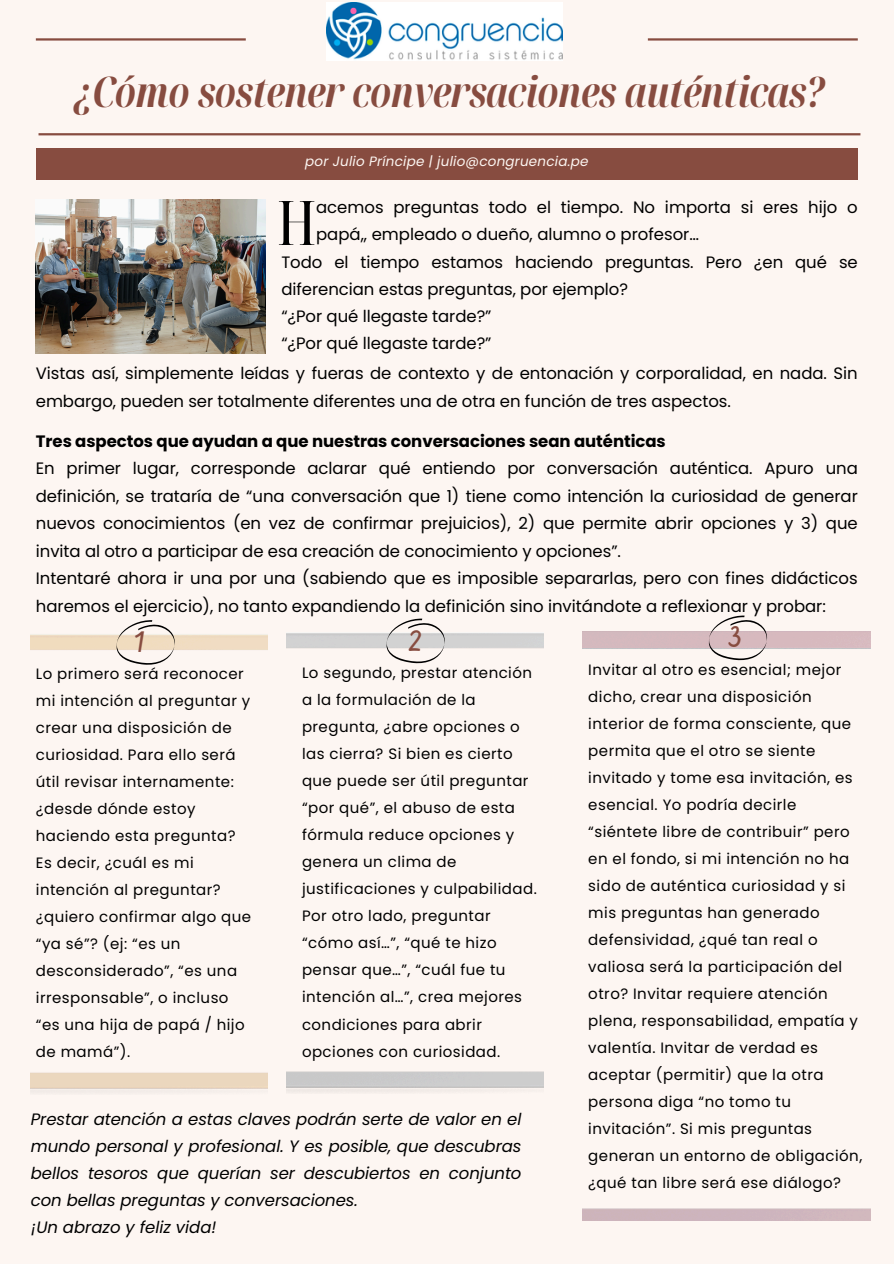
<style>
.page{position:relative;width:894px;height:1264px;background:#fff}
.page>*{position:absolute;margin:0;border:0;box-sizing:border-box;transform-origin:0 0}
.t1{font:extra-condensed 61.5px "Noto Serif Display";color:#000}
.t2{font:italic 700 extra-condensed 42px "Noto Serif Display";letter-spacing:-.015em;color:#874c40}
.t3{font:33px "Sweet Apricot";color:#874c40}
.t4{font:16.5px/27.5px "Poppins";letter-spacing:-.005em;color:#000}
.t5{font:italic 16.5px/27px "Poppins";letter-spacing:-.005em;color:#000}
.t6{font:15px/27px "Poppins";letter-spacing:.03em;color:#000}
.t7{font:italic 13.5px "Poppins";letter-spacing:.015em;color:#fdf6f2}
.s1{font-weight:700}
</style>
<div class="page">
<div style="left:0;top:0;width:893px;height:1263px;background:#fdf6f2"></div>
<hr style="left:38px;top:133px;width:822px;height:2px;background:#874c40">
<hr style="left:36px;top:38px;width:210px;height:3px;background:#874c40">
<hr style="left:647px;top:38px;width:210px;height:3px;background:#874c40">
<img style="left:36px;top:199px;width:229px;height:154px">
<div style="left:36px;top:148px;width:821px;height:32px;background:#874c40"></div>
<img style="left:326px;top:3px;width:236px;height:57px">
<img style="left:287px;top:633px;width:256px;height:460px">
<img style="left:582px;top:631px;width:288px;height:589px">
<svg style="left:116px;top:620px;width:59px;height:45px"></svg>
<svg style="left:386px;top:618px;width:58px;height:45px"></svg>
<svg style="left:708px;top:615px;width:58px;height:45px"></svg>
<h2 class="t2" style="left:74px;top:62px;width:751px">¿Cómo sostener conversaciones auténticas?</h2>
<h2 class="t7" style="left:305px;top:151px;width:285px">por Julio Príncipe | julio@congruencia.pe</h2>
<p class="t1" style="left:277px;top:179px;width:40px">H</p>
<p class="t4" style="left:316px;top:194px;width:543px;line-height:27px">acemos preguntas todo el tiempo. No importa si eres hijo o papá,, empleado o dueño, alumno o profesor…</p>
<p class="t4" style="left:281px;top:249px;width:577px;line-height:27px">Todo el tiempo estamos haciendo preguntas. Pero ¿en qué se diferencian estas preguntas, por ejemplo?<br>“¿Por qué llegaste tarde?”<br>“¿Por qué llegaste tarde?”</p>
<h2 class="t4" style="left:36px;top:359px;width:823px">Vistas así, simplemente leídas y fueras de contexto y de entonación y corporalidad, en nada. Sin embargo, pueden ser totalmente diferentes una de otra en función de tres aspectos.</h2>
<h2 class="t4" style="left:36px;top:427px;width:823px"><span class="s1">Tres aspectos que ayudan a que nuestras conversaciones sean auténticas<br></span>En primer lugar, corresponde aclarar qué entiendo por conversación auténtica. Apuro una definición, se trataría de “una conversación que 1) tiene como intención la curiosidad de generar nuevos conocimientos (en vez de confirmar prejuicios), 2) que permite abrir opciones y 3) que invita al otro a participar de esa creación de conocimiento y opciones”.<br>Intentaré ahora ir una por una (sabiendo que es imposible separarlas, pero con fines didácticos haremos el ejercicio), no tanto expandiendo la definición sino invitándote a reflexionar y probar:</h2>
<h2 class="t3" style="left:134px;top:621px;width:13px">1</h2>
<p class="t3" style="left:408px;top:620px;width:16px">2</p>
<h2 class="t3" style="left:727px;top:616px;width:16px">3</h2>
<p class="t6" style="left:36px;top:660px;width:217px">Lo primero será reconocer mi intención al preguntar y crear una disposición de curiosidad. Para ello será útil revisar internamente: ¿desde dónde estoy haciendo esta pregunta?<br>Es decir, ¿cuál es mi intención al preguntar? ¿quiero confirmar algo que “ya sé”? (ej: “es un desconsiderado”, “es una irresponsable”, o incluso “es una hija de papá / hijo de mamá”).</p>
<p class="t6" style="left:302px;top:659px;width:236px">Lo segundo, prestar atención a la formulación de la pregunta, ¿abre opciones o las cierra? Si bien es cierto que puede ser útil preguntar “por qué”, el abuso de esta fórmula reduce opciones y genera un clima de justificaciones y culpabilidad.<br>Por otro lado, preguntar “cómo así…”, “qué te hizo pensar que…”, “cuál fue tu intención al…”, crea mejores condiciones para abrir opciones con curiosidad.</p>
<p class="t6" style="left:588px;top:656px;width:275px">Invitar al otro es esencial; mejor dicho, crear una disposición interior de forma consciente, que permita que el otro se siente invitado y tome esa invitación, es esencial. Yo podría decirle “siéntete libre de contribuir” pero en el fondo, si mi intención no ha sido de auténtica curiosidad y si mis preguntas han generado defensividad, ¿qué tan real o valiosa será la participación del otro? Invitar requiere atención plena, responsabilidad, empatía y valentía. Invitar de verdad es aceptar (permitir) que la otra persona diga “no tomo tu invitación”. Si mis preguntas generan un entorno de obligación, ¿qué tan libre será ese diálogo?</p>
<p class="t5" style="left:31px;top:1105px;width:492px">Prestar atención a estas claves podrán serte de valor en el mundo personal y profesional. Y es posible, que descubras bellos tesoros que querían ser descubiertos en conjunto con bellas preguntas y conversaciones.<br>¡Un abrazo y feliz vida!</p>
</div>
